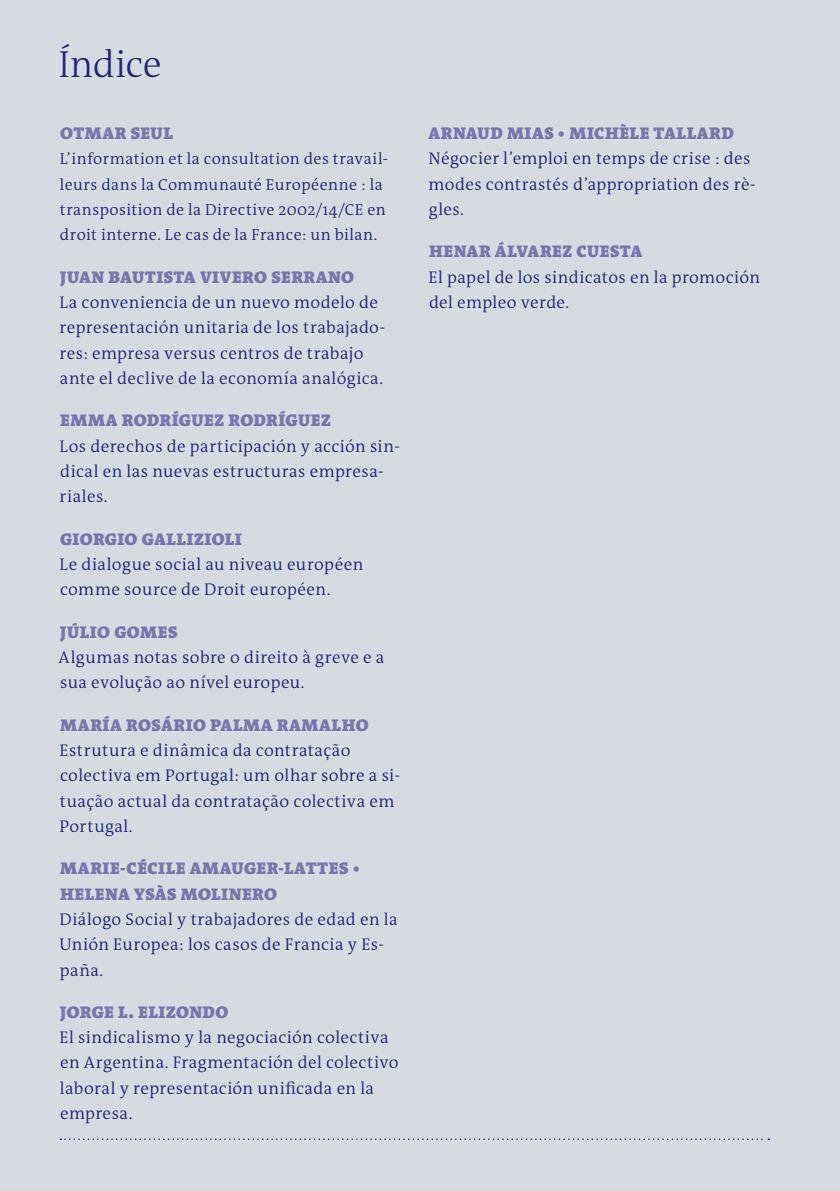
<style>
.page{position:relative;width:840px;height:1191px;background:#fff}
.page>*{position:absolute;margin:0;border:0;box-sizing:border-box;transform-origin:0 0}
.t1{font:300 38px "The Antiqua B W3";letter-spacing:-.005em;color:#1d2779}
.t2{font:300 17px/25.4px "The Antiqua B W4";letter-spacing:.025em;color:#1d2779}
.t3{font:900 17px/25.4px "The Antiqua B W9";letter-spacing:.03em;color:#7876ac}
.t4{font:300 16px/25.4px "The Antiqua B W4";letter-spacing:.025em;color:#1d2779}
.s1{font-family:"The Antiqua B W8";font-weight:800}
</style>
<div class="page">
<div style="left:0;top:0;width:839px;height:1191px;background:#d6dbe1"></div>
<svg style="left:60px;top:1138px;width:708px;height:2px"></svg>
<h1 class="t1" style="left:58px;top:39px;width:105px">Índice</h1>
<p class="t3" style="left:60px;top:121px;width:114px">OTMAR SEUL</p>
<p class="t4" style="left:60px;top:146px;width:329px">L’information et la consultation des travail&shy;leurs dans la Communauté Européenne : la transposition de la Directive 2002/14/CE en droit interne. Le cas de la France: un bilan.</p>
<p class="t3" style="left:60px;top:264px;width:295px">JUAN BAUTISTA VIVERO SERRANO</p>
<p class="t2" style="left:60px;top:290px;width:327px">La conveniencia de un nuevo modelo de representación unitaria de los trabajado&shy;res: empresa versus centros de trabajo ante el declive de la economía analógica.</p>
<p class="t3" style="left:60px;top:408px;width:272px">EMMA RODRÍGUEZ RODRÍGUEZ</p>
<p class="t2" style="left:60px;top:433px;width:341px">Los derechos de participación y acción sin&shy;dical en las nuevas estructuras empresa&shy;riales.</p>
<p class="t3" style="left:60px;top:526px;width:183px">GIORGIO GALLIZIOLI</p>
<p class="t2" style="left:60px;top:551px;width:305px">Le dialogue social au niveau européen comme source de Droit européen.</p>
<p class="t3" style="left:60px;top:619px;width:119px">JÚLIO GOMES</p>
<p class="t2" style="left:59px;top:644px;width:327px">Algumas notas sobre o direito à greve e a sua evolução ao nível europeu.</p>
<p class="t3" style="left:60px;top:712px;width:310px">MARÍA ROSÁRIO PALMA RAMALHO</p>
<p class="t2" style="left:60px;top:737px;width:342px">Estrutura e dinâmica da contratação colectiva em Portugal: um olhar sobre a si&shy;tuação actual da contratação colectiva em Portugal.</p>
<p class="t3" style="left:60px;top:856px;width:301px">MARIE-CÉCILE AMAUGER-LATTES <span class="s1">•<br></span>HELENA YSÀS MOLINERO</p>
<p class="t2" style="left:59px;top:906px;width:339px">Diálogo Social y trabajadores de edad en la<br>Unión Europea: los casos de Francia y Es&shy;paña.</p>
<p class="t3" style="left:60px;top:999px;width:170px">JORGE L. ELIZONDO</p>
<p class="t2" style="left:60px;top:1024px;width:340px">El sindicalismo y la negociación colectiva en Argentina. Fragmentación del colectivo laboral y representación unificada en la empresa.</p>
<p class="t3" style="left:428px;top:121px;width:307px">ARNAUD MIAS <span class="s1">•</span> MICHÈLE TALLARD</p>
<p class="t2" style="left:428px;top:146px;width:328px">Négocier l’emploi en temps de crise : des modes contrastés d’appropriation des rè&shy;gles.</p>
<p class="t3" style="left:429px;top:239px;width:214px">HENAR ÁLVAREZ CUESTA</p>
<p class="t2" style="left:428px;top:264px;width:333px">El papel de los sindicatos en la promoción del empleo verde.</p>
</div>
